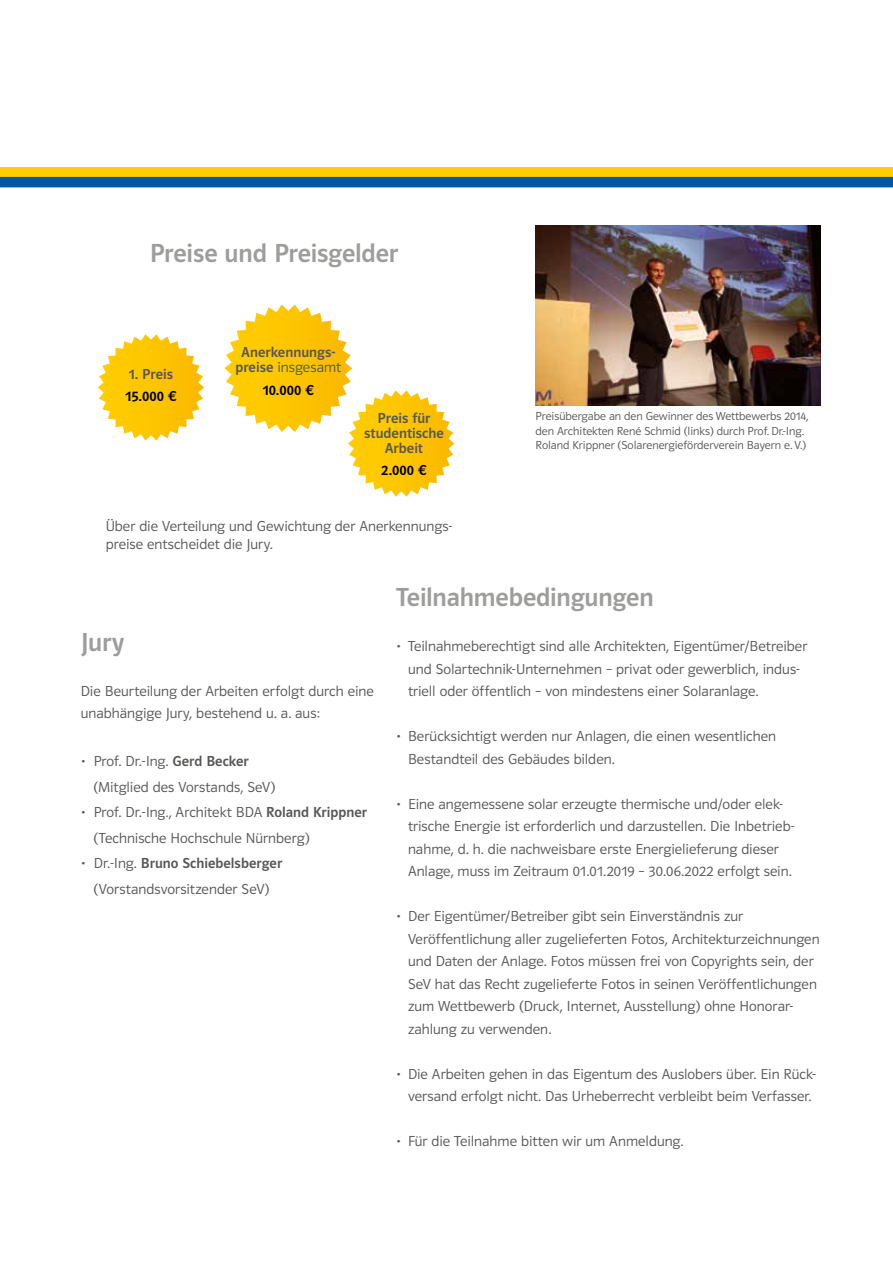
<style>
.page{position:relative;width:893px;height:1263px;background:#fff}
.page>*{position:absolute;margin:0;border:0;box-sizing:border-box;transform-origin:0 0}
.t1{font:27px "Polo 11 K Krftg";letter-spacing:-.005em;color:#9d9d9c}
.t2{font:15px/22.5px "Polo 11 K Leicht";letter-spacing:.005em;color:#575756}
.t3{font:15px/15px "Polo 11 K Krftg";letter-spacing:.005em;color:#575756;text-align:center}
.t4{font:15px "Polo 11 K Krftg";letter-spacing:.015em;color:#000}
.t5{font:12px/14.4px "Polo 11 K Leicht";color:#575756}
.s1{font-family:"Polo 11 K Krftg"}
.s2{font-family:"Polo 11 K Leicht"}
</style>
<div class="page">
<div style="left:0;top:167px;width:893px;height:11px;background:#fc0"></div>
<div style="left:0;top:177px;width:893px;height:10px;background:#0056a4"></div>
<svg style="left:98px;top:334px;width:106px;height:107px"></svg>
<img style="left:536px;top:225px;width:284px;height:181px">
<svg style="left:225px;top:305px;width:229px;height:192px"></svg>
<h1 class="t1" style="left:150px;top:239px;width:250px">Preise und Preisgelder</h1>
<p class="t3" style="left:129px;top:366px;width:46px">1. Preis</p>
<p class="t4" style="left:125px;top:388px;width:52px">15.000 ¤</p>
<p class="t3" style="left:241px;top:345px;width:96px">Anerkennungs-</p>
<p class="t2" style="left:235px;top:356px;width:107px"><span class="s1">preise</span> insgesamt</p>
<p class="t4" style="left:263px;top:382px;width:53px">10.000 ¤</p>
<p class="t3" style="left:364px;top:410px;width:81px">Preis für studentische<br>Arbeit</p>
<p class="t4" style="left:381px;top:462px;width:47px">2.000 ¤</p>
<p class="t2" style="left:106px;top:517px;width:348px;line-height:18px">Über die Verteilung und Gewichtung der Anerkennungs&shy;preise entscheidet die Jury.</p>
<p class="t5" style="left:536px;top:409px;width:274px">Preisübergabe an den Gewinner des Wettbewerbs 2014, den Architekten René Schmid (links) durch Prof. Dr.-Ing.<br>Roland Krippner (Solarenergieförderverein Bayern e. V.)</p>
<h1 class="t1" style="left:81px;top:627px;width:45px">Jury</h1>
<p class="t2" style="left:81px;top:679px;width:295px">Die Beurteilung der Arbeiten erfolgt durch eine unabhängige Jury, bestehend u. a. aus:</p>
<p class="t2" style="left:94px;top:748px;width:183px;line-height:25.5px;text-indent:-13px">• Prof. Dr.-Ing. <span class="s1">Gerd Becker </span>(Mitglied des Vorstands, SeV)</p>
<p class="t2" style="left:94px;top:799px;width:275px;line-height:25.5px;text-indent:-13px">• Prof. Dr.-Ing., Architekt BDA <span class="s1">Roland Krippner </span>(Technische Hochschule Nürnberg)</p>
<p class="t3" style="left:81px;top:856px;width:203px"><span class="s2">• Dr.-Ing.</span> Bruno Schiebelsberger</p>
<p class="t2" style="left:94px;top:877px;width:178px">(Vorstandsvorsitzender SeV)</p>
<h1 class="t1" style="left:396px;top:583px;width:259px">Teilnahmebedingungen</h1>
<p class="t2" style="left:408px;top:635px;width:401px;text-indent:-12px">• Teilnahmeberechtigt sind alle Architekten, Eigentümer/Betreiber und Solartechnik-Unternehmen – privat oder gewerblich, indus&shy;triell oder öffentlich – von mindestens einer Solaranlage.</p>
<p class="t2" style="left:408px;top:725px;width:370px;text-indent:-12px">• Berücksichtigt werden nur Anlagen, die einen wesentlichen<br>Bestandteil des Gebäudes bilden.</p>
<p class="t2" style="left:408px;top:793px;width:388px;text-indent:-12px">• Eine angemessene solar erzeugte thermische und/oder elek&shy;trische Energie ist erforderlich und darzustellen. Die Inbetrieb&shy;nahme, d. h. die nachweisbare erste Energielieferung dieser Anlage, muss im Zeitraum 01.01.2019 – 30.06.2022 erfolgt sein.</p>
<p class="t2" style="left:408px;top:905px;width:413px;text-indent:-12px">• Der Eigentümer/Betreiber gibt sein Einverständnis zur Veröffentlichung aller zugelieferten Fotos, Architekturzeichnungen und Daten der Anlage. Fotos müssen frei von Copyrights sein, der SeV hat das Recht zugelieferte Fotos in seinen Veröffentlichungen zum Wettbewerb (Druck, Internet, Ausstellung) ohne Honorar&shy;zahlung zu verwenden.</p>
<p class="t2" style="left:396px;top:1063px;width:421px;text-align:center">• Die Arbeiten gehen in das Eigentum des Auslobers über. Ein Rück&shy;versand erfolgt nicht. Das Urheberrecht verbleibt beim Verfasser.</p>
<p class="t2" style="left:396px;top:1130px;width:289px">• Für die Teilnahme bitten wir um Anmeldung.</p>
</div>
